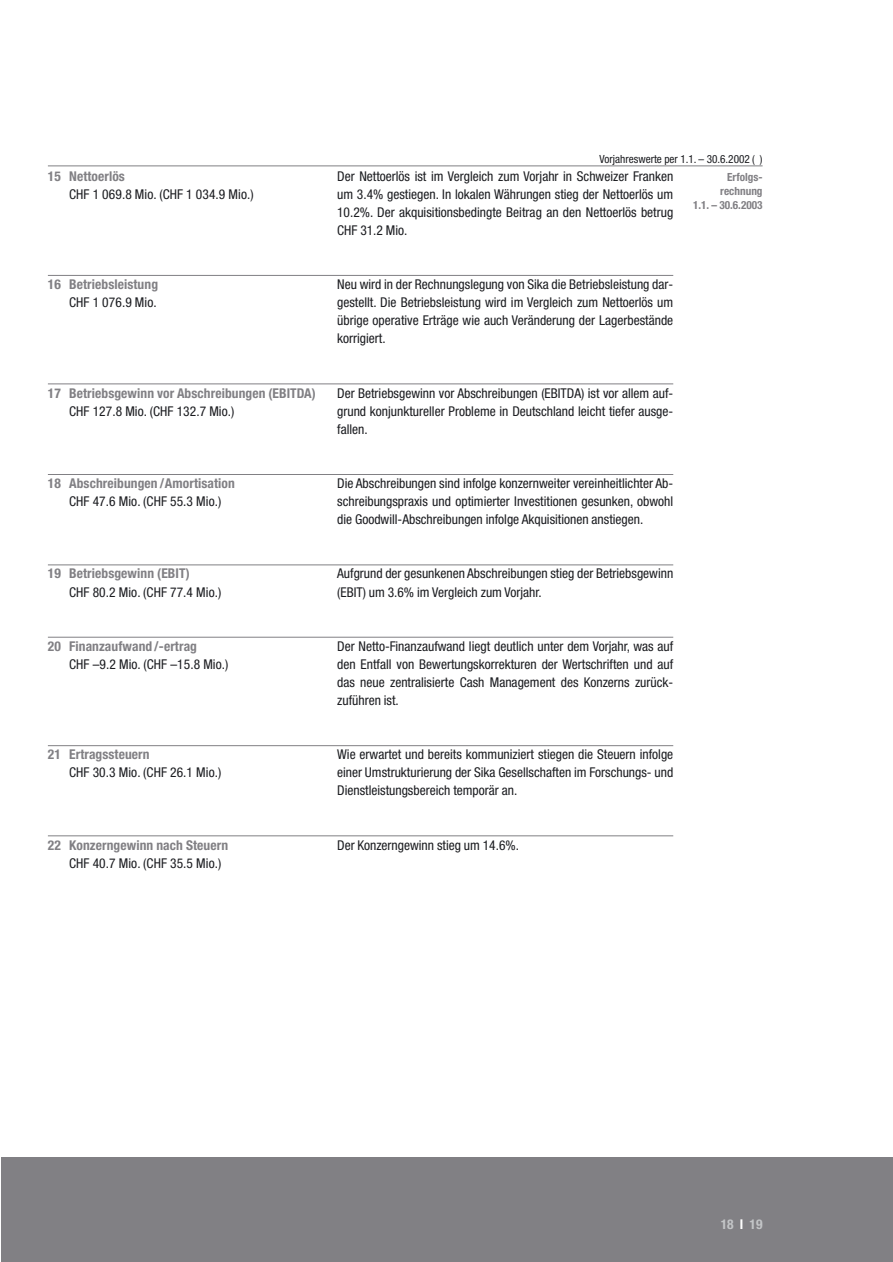
<style>
.page{position:relative;width:893px;height:1262px;background:#fff}
.page>*{position:absolute;margin:0;border:0;box-sizing:border-box;transform-origin:0 0}
.t1{font:condensed 13.5px/18px "Helvetica Neue";color:#1b1c20;text-align:justify}
.t2{font:700 condensed 13.5px "Helvetica Neue";letter-spacing:.005em;color:#818084}
.t3{font:700 condensed 13.5px "Helvetica Neue";color:#c3c5c7}
.t4{font:condensed 11.25px "Helvetica Neue";color:#1b1c20}
.t5{font:700 condensed 11.25px/14.2px "Helvetica Neue";color:#818084;text-align:right}
.s1{color:#fff}
</style>
<div class="page">
<div style="left:1px;top:1157px;width:891px;height:104px;background:#818084"></div>
<hr style="left:48px;top:166px;width:714px;height:1px;background:#818084">
<hr style="left:48px;top:383px;width:625px;height:1px;background:#818084">
<hr style="left:48px;top:474px;width:625px;height:1px;background:#818084">
<hr style="left:48px;top:564px;width:625px;height:1px;background:#818084">
<hr style="left:48px;top:637px;width:625px;height:1px;background:#818084">
<hr style="left:48px;top:745px;width:625px;height:1px;background:#818084">
<hr style="left:48px;top:835px;width:625px;height:1px;background:#818084">
<hr style="left:48px;top:275px;width:625px;height:1px;background:#818084">
<p class="t2" style="left:48px;top:171px;width:15px">15</p>
<p class="t2" style="left:69px;top:171px;width:57px">Nettoerlös</p>
<p class="t1" style="left:69px;top:186px;width:186px">CHF 1 069.8 Mio. (CHF 1 034.9 Mio.)</p>
<p class="t4" style="left:599px;top:155px;width:164px">Vorjahreswerte per 1.1. – 30.6.2002 ( )</p>
<p class="t5" style="left:693px;top:171px;width:71px">Erfolgs&shy;rechnung<br>1.1. – 30.6.2003</p>
<p class="t1" style="left:337px;top:168px;width:337px">Der Nettoerlös ist im Vergleich zum Vorjahr in Schweizer Franken um 3.4% gestiegen. In lokalen Währungen stieg der Nettoerlös um 10.2%. Der akquisitionsbedingte Beitrag an den Nettoerlös betrug CHF 31.2 Mio.</p>
<p class="t2" style="left:48px;top:279px;width:15px">16</p>
<p class="t2" style="left:69px;top:279px;width:90px">Betriebsleistung</p>
<p class="t1" style="left:69px;top:295px;width:89px">CHF 1 076.9 Mio.</p>
<p class="t1" style="left:337px;top:276px;width:337px">Neu wird in der Rechnungslegung von Sika die Betriebsleistung dar&shy;gestellt. Die Betriebsleistung wird im Vergleich zum Nettoerlös um übrige operative Erträge wie auch Veränderung der Lagerbestände korrigiert.</p>
<p class="t2" style="left:48px;top:388px;width:15px">17</p>
<p class="t2" style="left:69px;top:388px;width:248px">Betriebsgewinn vor Abschreibungen (EBITDA)</p>
<p class="t1" style="left:69px;top:403px;width:167px">CHF 127.8 Mio. (CHF 132.7 Mio.)</p>
<p class="t1" style="left:337px;top:385px;width:337px">Der Betriebsgewinn vor Abschreibungen (EBITDA) ist vor allem auf&shy;grund konjunktureller Probleme in Deutschland leicht tiefer ausge&shy;fallen.</p>
<p class="t2" style="left:48px;top:478px;width:15px">18</p>
<p class="t2" style="left:69px;top:478px;width:167px">Abschreibungen /Amortisation</p>
<p class="t1" style="left:69px;top:493px;width:154px">CHF 47.6 Mio. (CHF 55.3 Mio.)</p>
<p class="t1" style="left:337px;top:475px;width:337px">Die Abschreibungen sind infolge konzernweiter vereinheitlichter Ab&shy;schreibungspraxis und optimierter Investitionen gesunken, obwohl die Goodwill-Abschreibungen infolge Akquisitionen anstiegen.</p>
<p class="t2" style="left:48px;top:569px;width:15px">19</p>
<p class="t2" style="left:69px;top:569px;width:122px">Betriebsgewinn (EBIT)</p>
<p class="t1" style="left:69px;top:584px;width:154px">CHF 80.2 Mio. (CHF 77.4 Mio.)</p>
<p class="t1" style="left:337px;top:566px;width:337px">Aufgrund der gesunkenen Abschreibungen stieg der Betriebsgewinn (EBIT) um 3.6% im Vergleich zum Vorjahr.</p>
<p class="t2" style="left:48px;top:641px;width:15px">20</p>
<p class="t2" style="left:69px;top:641px;width:129px">Finanzaufwand /-ertrag</p>
<p class="t1" style="left:69px;top:656px;width:161px">CHF –9.2 Mio. (CHF –15.8 Mio.)</p>
<p class="t1" style="left:337px;top:638px;width:337px">Der Netto-Finanzaufwand liegt deutlich unter dem Vorjahr, was auf den Entfall von Bewertungskorrekturen der Wertschriften und auf das neue zentralisierte Cash Management des Konzerns zurück&shy;zuführen ist.</p>
<p class="t2" style="left:48px;top:749px;width:15px">21</p>
<p class="t2" style="left:69px;top:749px;width:82px">Ertragssteuern</p>
<p class="t1" style="left:69px;top:764px;width:154px">CHF 30.3 Mio. (CHF 26.1 Mio.)</p>
<p class="t1" style="left:337px;top:746px;width:337px">Wie erwartet und bereits kommuniziert stiegen die Steuern infolge einer Umstrukturierung der Sika Gesellschaften im Forschungs- und Dienstleistungsbereich temporär an.</p>
<p class="t2" style="left:48px;top:840px;width:15px">22</p>
<p class="t2" style="left:69px;top:840px;width:160px">Konzerngewinn nach Steuern</p>
<p class="t1" style="left:69px;top:855px;width:154px">CHF 40.7 Mio. (CHF 35.5 Mio.)</p>
<p class="t1" style="left:337px;top:837px;width:183px">Der Konzerngewinn stieg um 14.6%.</p>
<p class="t3" style="left:720px;top:1219px;width:43px">18 <span class="s1">I</span> 19</p>
</div>
